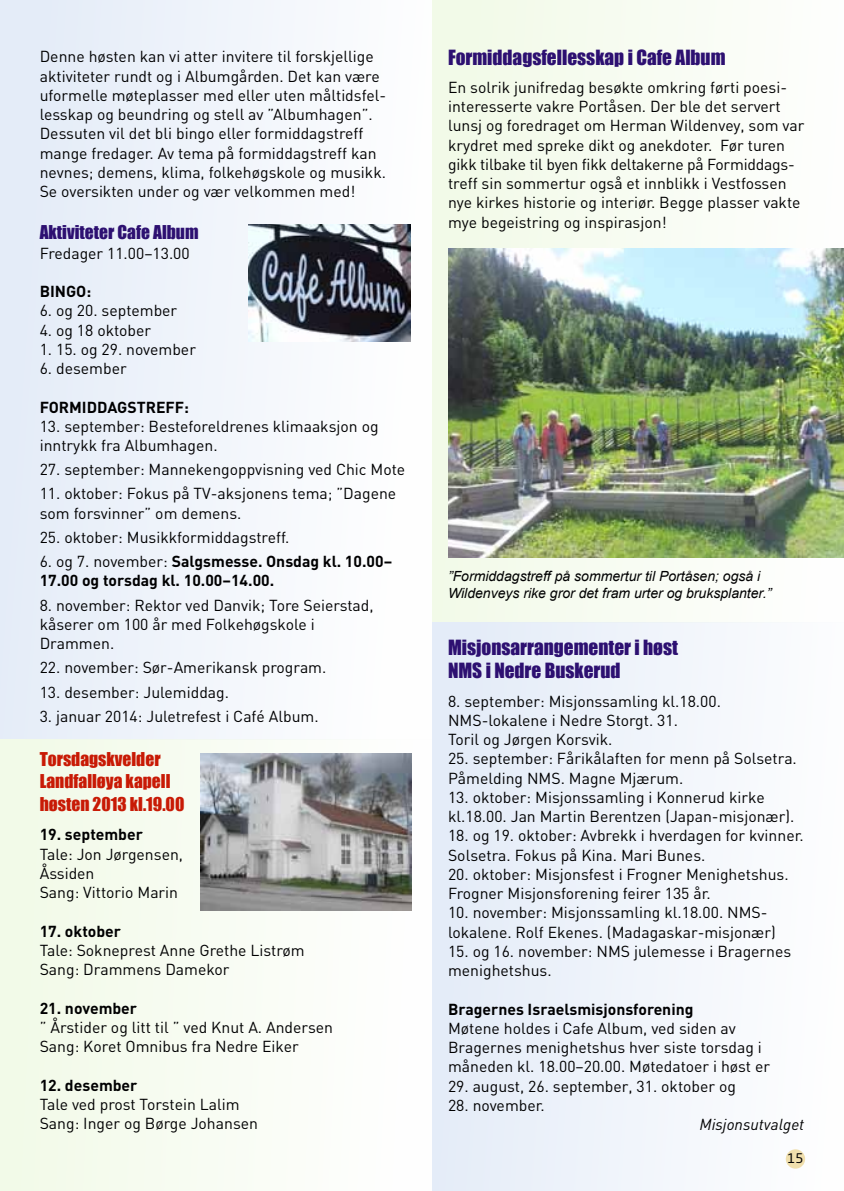
<style>
.page{position:relative;width:844px;height:1191px;background:#fff}
.page>*{position:absolute;margin:0;border:0;box-sizing:border-box;transform-origin:0 0}
.t1{font:19.25px/23.1px "Impact";color:#2d1071}
.t2{font:17.5px/22.8px "Impact";color:#c81a05}
.t3{font:17.5px "Impact";color:#2d1071}
.t4{font:15.75px/19.2px "DIN";color:#000001}
.t5{font:700 15.75px/19.2px "DIN";color:#000001}
.t6{font:italic 15.75px "DIN";color:#000001}
.t7{font:italic 14px/16.8px "Arial";color:#000001}
.t8{font:13.12px "Neo Sans Std";color:#000001}
.s1{font-weight:400}
</style>
<div class="page">
<div style="left:0;top:0;width:432px;height:739px;background:linear-gradient(to right,#e3ecf8,#fefefe)"></div>
<div style="left:0;top:739px;width:432px;height:452px;background:linear-gradient(to right,#f1fae7,#fffeff)"></div>
<div style="left:432px;top:0;width:411px;height:623px;background:#f7fcf2"></div>
<div style="left:432px;top:623px;width:411px;height:568px;background:#f0f4fb"></div>
<div style="left:785px;top:1149px;width:19px;height:19px;background:#f0dfad;border-radius:50%"></div>
<img style="left:249px;top:225px;width:161px;height:116px">
<img style="left:448px;top:249px;width:395px;height:309px">
<img style="left:200px;top:753px;width:211px;height:157px">
<p class="t4" style="left:40px;top:47px;width:348px">Denne høsten kan vi atter invitere til forskjellige aktiviteter rundt og i Albumgården. Det kan være uformelle møteplasser med eller uten måltidsfel&shy;lesskap og beundring og stell av ”Albumhagen”.<br>Dessuten vil det bli bingo eller formiddagstreff mange fredager. Av tema på formiddagstreff kan nevnes; demens, klima, folkehøgskole og musikk.<br>Se oversikten under og vær velkommen med!</p>
<p class="t3" style="left:40px;top:219px;width:160px">Aktiviteter Cafe Album</p>
<p class="t4" style="left:40px;top:243px;width:151px">Fredager 11.00–13.00</p>
<p class="t5" style="left:40px;top:281px;width:20px">Bingo</p>
<p class="t5" style="left:86px;top:281px;width:6px">:</p>
<p class="t4" style="left:40px;top:301px;width:139px">6. og 20. september</p>
<p class="t4" style="left:40px;top:320px;width:113px">4. og 18 oktober</p>
<p class="t4" style="left:40px;top:339px;width:158px">1. 15. og 29. november</p>
<p class="t4" style="left:40px;top:358px;width:88px">6. desember</p>
<p class="t5" style="left:40px;top:396px;width:40px">Formiddagst</p>
<p class="t5" style="left:146px;top:396px;width:45px">reff:</p>
<p class="t4" style="left:40px;top:416px;width:340px">13. september: Besteforeldrenes klimaaksjon og inntrykk fra Albumhagen.</p>
<p class="t4" style="left:40px;top:459px;width:367px">27. september: Mannekengoppvisning ved Chic Mote</p>
<p class="t4" style="left:40px;top:484px;width:358px">11. oktober: Fokus på TV-aksjonens tema; ”Dagene som forsvinner” om demens.</p>
<p class="t4" style="left:40px;top:527px;width:251px">25. oktober: Musikkformiddagstreff.</p>
<p class="t5" style="left:40px;top:551px;width:354px"><span class="s1">6. og 7. november:</span> Salgsmesse. Onsdag kl. 10.00–<br>17.00 og torsdag kl. 10.00–14.00.</p>
<p class="t4" style="left:40px;top:595px;width:335px">8. november: Rektor ved Danvik; Tore Seierstad, kåserer om 100 år med Folkehøgskole i<br>Drammen.</p>
<p class="t4" style="left:40px;top:658px;width:288px">22. november: Sør-Amerikansk program.</p>
<p class="t4" style="left:40px;top:682px;width:191px">13. desember: Julemiddag.</p>
<p class="t4" style="left:40px;top:706px;width:280px">3. januar 2014: Juletrefest i Café Album.</p>
<p class="t2" style="left:40px;top:747px;width:146px">Torsdagskvelder<br>Landfalløya kapell høsten 2013 kl.19.00</p>
<p class="t5" style="left:40px;top:824px;width:105px">19. september</p>
<p class="t4" style="left:40px;top:844px;width:145px">Tale: Jon Jørgensen,<br>Åssiden<br>Sang: Vittorio Marin</p>
<p class="t5" style="left:40px;top:920px;width:83px">17. oktober</p>
<p class="t4" style="left:40px;top:940px;width:266px">Tale: Sokneprest Anne Grethe Listrøm<br>Sang: Drammens Damekor</p>
<p class="t5" style="left:40px;top:997px;width:99px">21. november</p>
<p class="t4" style="left:40px;top:1017px;width:295px">” Årstider og litt til ” ved Knut A. Andersen<br>Sang: Koret Omnibus fra Nedre Eiker</p>
<p class="t5" style="left:40px;top:1074px;width:99px">12. desember</p>
<p class="t4" style="left:40px;top:1094px;width:220px">Tale ved prost Torstein Lalim<br>Sang: Inger og Børge Johansen</p>
<p class="t1" style="left:448px;top:45px;width:279px">Formiddagsfellesskap i Cafe Album</p>
<p class="t4" style="left:448px;top:77px;width:357px">En solrik junifredag besøkte omkring førti poesi&shy;interesserte vakre Portåsen. Der ble det servert lunsj og foredraget om Herman Wildenvey, som var krydret med spreke dikt og anekdoter. Før turen gikk tilbake til byen fikk deltakerne på Formiddags&shy;treff sin sommertur også et innblikk i Vestfossen nye kirkes historie og interiør. Begge plasser vakte mye begeistring og inspirasjon!</p>
<p class="t7" style="left:448px;top:568px;width:325px">”Formiddagstreff på sommertur til Portåsen; også i<br>Wildenveys rike gror det fram urter og bruksplanter.”</p>
<p class="t1" style="left:448px;top:636px;width:231px">Misjonsarrangementer i høst<br>NMS i Nedre Buskerud</p>
<p class="t4" style="left:448px;top:691px;width:274px">8. september: Misjonssamling kl.18.00.<br>NMS-lokalene i Nedre Storgt. 31.<br>Toril og Jørgen Korsvik.</p>
<p class="t4" style="left:448px;top:748px;width:350px">25. september: Fårikålaften for menn på Solsetra.<br>Påmelding NMS. Magne Mjærum.</p>
<p class="t4" style="left:448px;top:787px;width:347px">13. oktober: Misjonssamling i Konnerud kirke kl.18.00. Jan Martin Berentzen (Japan-misjonær).</p>
<p class="t4" style="left:448px;top:825px;width:357px">18. og 19. oktober: Avbrekk i hverdagen for kvinner.<br>Solsetra. Fokus på Kina. Mari Bunes.</p>
<p class="t4" style="left:448px;top:864px;width:342px">20. oktober: Misjonsfest i Frogner Menighetshus.<br>Frogner Misjonsforening feirer 135 år.</p>
<p class="t4" style="left:448px;top:902px;width:329px">10. november: Misjonssamling kl.18.00. NMS&shy;lokalene. Rolf Ekenes. (Madagaskar-misjonær)</p>
<p class="t4" style="left:448px;top:941px;width:344px">15. og 16. november: NMS julemesse i Bragernes menighetshus.</p>
<p class="t5" style="left:448px;top:998px;width:247px">Bragernes Israelsmisjonsforening</p>
<p class="t4" style="left:448px;top:1018px;width:323px">Møtene holdes i Cafe Album, ved siden av<br>Bragernes menighetshus hver siste torsdag i måneden kl. 18.00–20.00. Møtedatoer i høst er</p>
<p class="t4" style="left:448px;top:1076px;width:289px">29. august, 26. september, 31. oktober og</p>
<p class="t4" style="left:448px;top:1095px;width:98px">28. november.</p>
<p class="t6" style="left:699px;top:1114px;width:106px">Misjonsutvalget</p>
<p class="t8" style="left:787px;top:1150px;width:17px">15</p>
</div>
